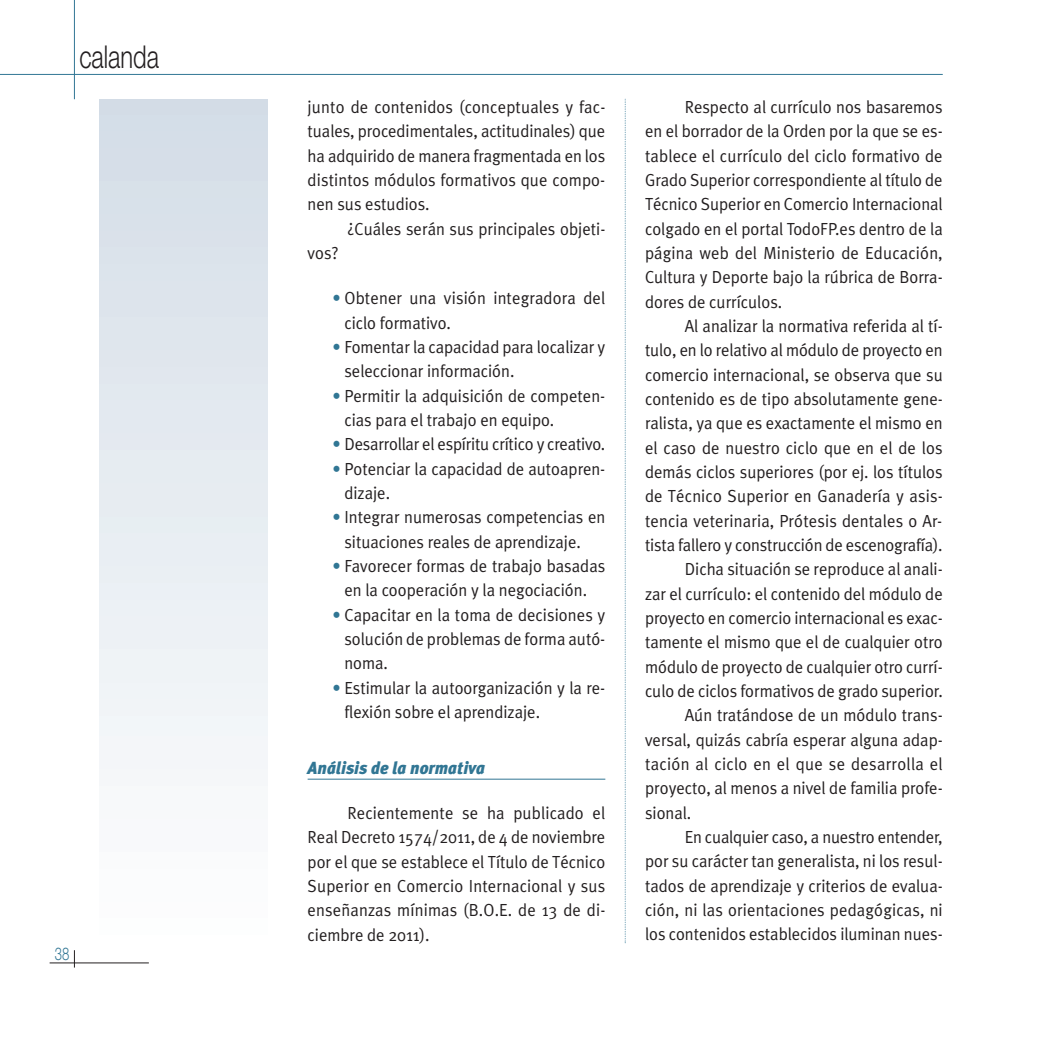
<style>
.page{position:relative;width:1042px;height:1042px;background:#fff}
.page>*{position:absolute;margin:0;border:0;box-sizing:border-box;transform-origin:0 0}
.t1{font:300 31.5px "Helvetica Neue";color:#231f20;scale:.75 1}
.t2{font:17.5px/24.3px "Meta Plus Normal";color:#231f20;scale:.95 1}
.t3{font:17.5px "Meta Plus Normal";letter-spacing:.02em;color:#231f20;scale:.95 1}
.t4{font:italic 900 17.5px "Meta Plus";color:#317694;scale:.95 1}
.t5{font:300 17.5px "Helvetica Neue";color:#317694;scale:.75 1}
.s1{color:#317694}
</style>
<div class="page">
<hr style="left:308px;top:779px;width:297px;height:1px;background:#317694">
<svg style="left:625px;top:99px;width:1px;height:844px"></svg>
<hr style="left:0;top:74px;width:943px;height:1px;background:#317694">
<hr style="left:74px;top:0;width:1px;height:99px;background:#317694">
<hr style="left:50px;top:962px;width:99px;height:1px;background:#231f20">
<svg style="left:74px;top:950px;width:1px;height:17px"></svg>
<div style="left:99px;top:99px;width:169px;height:844px;background:linear-gradient(to bottom,#d3dce6,#fdfefe)"></div>
<h1 class="t1" style="left:79px;top:45px;width:108px">calanda</h1>
<p class="t5" style="left:55px;top:947px;width:21px">38</p>
<p class="t2" style="left:308px;top:96px;width:315px;text-align:justify">junto de contenidos (conceptuales y fac&shy;tuales, procedimentales, actitudinales) que ha adquirido de manera fragmentada en los distintos módulos formativos que compo&shy;nen sus estudios.</p>
<p class="t2" style="left:347px;top:218px;width:273px">¿Cuáles serán sus principales objeti-</p>
<p class="t2" style="left:308px;top:242px;width:34px">vos?</p>
<p class="t2" style="left:344px;top:287px;width:276px;text-indent:-12px"><span class="s1">•</span> Obtener una visión integradora del ciclo formativo.</p>
<p class="t2" style="left:344px;top:336px;width:276px;text-indent:-12px"><span class="s1">•</span> Fomentar la capacidad para localizar y seleccionar información.</p>
<p class="t2" style="left:344px;top:385px;width:276px;text-indent:-12px"><span class="s1">•</span> Permitir la adquisición de competen&shy;cias para el trabajo en equipo.</p>
<p class="t2" style="left:332px;top:433px;width:289px"><span class="s1">•</span> Desarrollar el espíritu crítico y creativo.</p>
<p class="t2" style="left:344px;top:458px;width:276px;text-indent:-12px"><span class="s1">•</span> Potenciar la capacidad de autoapren&shy;dizaje.</p>
<p class="t2" style="left:344px;top:506px;width:276px;text-indent:-12px"><span class="s1">•</span> Integrar numerosas competencias en situaciones reales de aprendizaje.</p>
<p class="t2" style="left:332px;top:555px;width:289px;text-align:center"><span class="s1">•</span> Favorecer formas de trabajo basadas en la cooperación y la negociación.</p>
<p class="t2" style="left:344px;top:604px;width:276px;text-align:justify;text-indent:-12px"><span class="s1">•</span> Capacitar en la toma de decisiones y solución de problemas de forma autó&shy;noma.</p>
<p class="t2" style="left:344px;top:677px;width:276px;text-indent:-12px"><span class="s1">•</span> Estimular la autoorganización y la re&shy;flexión sobre el aprendizaje.</p>
<p class="t4" style="left:308px;top:761px;width:188px">Análisis de la normativa</p>
<p class="t2" style="left:308px;top:802px;width:315px;text-align:justify;text-indent:40px">Recientemente se ha publicado el Real Decreto 1574/2011, de 4 de noviembre por el que se establece el Título de Técnico Superior en Comercio Internacional y sus enseñanzas mínimas (B.O.E. de 13 de di&shy;ciembre de 2011).</p>
<p class="t2" style="left:645px;top:96px;width:315px;text-align:justify;text-indent:40px">Respecto al currículo nos basaremos en el borrador de la Orden por la que se es&shy;tablece el currículo del ciclo formativo de Grado Superior correspondiente al título de Técnico Superior en Comercio Internacional colgado en el portal TodoFP.es dentro de la página web del Ministerio de Educación, Cultura y Deporte bajo la rúbrica de Borra&shy;dores de currículos.</p>
<p class="t2" style="left:685px;top:315px;width:273px">Al analizar la normativa referida al tí-</p>
<p class="t2" style="left:645px;top:339px;width:315px">tulo, en lo relativo al módulo de proyecto en</p>
<p class="t2" style="left:645px;top:364px;width:315px">comercio internacional, se observa que su</p>
<p class="t2" style="left:645px;top:388px;width:315px">contenido es de tipo absolutamente gene-</p>
<p class="t2" style="left:645px;top:412px;width:315px">ralista, ya que es exactamente el mismo en</p>
<p class="t2" style="left:645px;top:437px;width:315px">el caso de nuestro ciclo que en el de los</p>
<p class="t2" style="left:645px;top:461px;width:315px">demás ciclos superiores (por ej. los títulos</p>
<p class="t2" style="left:645px;top:485px;width:315px">de Técnico Superior en Ganadería y asis-</p>
<p class="t2" style="left:645px;top:510px;width:314px">tencia veterinaria, Prótesis dentales o Ar-</p>
<p class="t2" style="left:645px;top:534px;width:315px">tista fallero y construcción de escenografía).</p>
<p class="t2" style="left:685px;top:558px;width:273px">Dicha situación se reproduce al anali-</p>
<p class="t2" style="left:645px;top:583px;width:315px">zar el currículo: el contenido del módulo de</p>
<p class="t2" style="left:645px;top:607px;width:315px">proyecto en comercio internacional es exac-</p>
<p class="t2" style="left:645px;top:631px;width:315px">tamente el mismo que el de cualquier otro</p>
<p class="t2" style="left:645px;top:656px;width:315px">módulo de proyecto de cualquier otro currí-</p>
<p class="t2" style="left:645px;top:680px;width:315px">culo de ciclos formativos de grado superior.</p>
<p class="t2" style="left:685px;top:704px;width:273px">Aún tratándose de un módulo trans-</p>
<p class="t2" style="left:645px;top:728px;width:315px">versal, quizás cabría esperar alguna adap-</p>
<p class="t3" style="left:645px;top:757px;width:315px">tación al ciclo en el que se desarrolla el</p>
<p class="t2" style="left:645px;top:777px;width:315px">proyecto, al menos a nivel de familia profe-</p>
<p class="t2" style="left:645px;top:801px;width:50px">sional.</p>
<p class="t2" style="left:685px;top:826px;width:273px">En cualquier caso, a nuestro entender,</p>
<p class="t2" style="left:645px;top:850px;width:315px">por su carácter tan generalista, ni los resul-</p>
<p class="t2" style="left:645px;top:874px;width:315px">tados de aprendizaje y criterios de evalua-</p>
<p class="t2" style="left:645px;top:899px;width:315px">ción, ni las orientaciones pedagógicas, ni</p>
<p class="t2" style="left:645px;top:923px;width:315px">los contenidos establecidos iluminan nues-</p>
</div>
